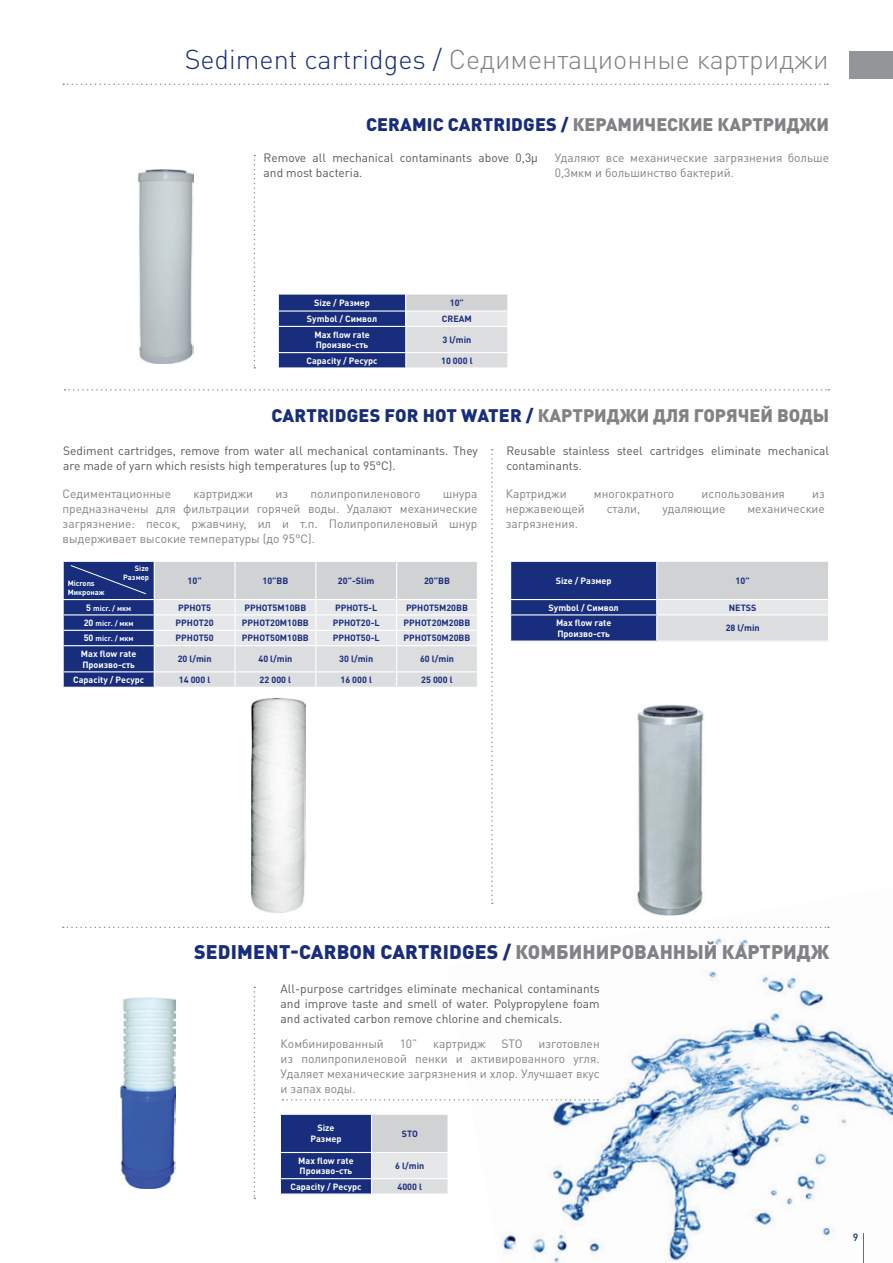
<style>
.page{position:relative;width:893px;height:1263px;background:#fff}
.page>*{position:absolute;margin:0;border:0;box-sizing:border-box;transform-origin:0 0}
.t1{font:300 27px "DIN Pro";color:#808285}
.t2{font:900 19.5px "DIN Pro";letter-spacing:.01em;color:#182d7c}
.t3{font:900 19.5px "DIN Pro";color:#808285}
.t4{font:900 18px "DIN Pro";color:#808285}
.t5{font:900 18px "DIN Pro";letter-spacing:.01em;color:#182d7c}
.t6{font:12px/15px "DIN Pro";color:#808285;text-align:justify}
.t7{font:12px/15px "DIN Pro";color:#57585a}
.t8{font:500 10.5px "DIN Pro";color:#182d7c}
.t9{font:700 9px "DIN Pro";color:#182d7c}
.t10{font:700 9px/10.8px "DIN Pro";color:#fff}
.t11{font:700 7.5px/9px "DIN Pro";color:#fff}
.s1{color:#182d7c}
.s2{font-size:9px}
</style>
<div class="page">
<img style="left:449px;top:902px;width:444px;height:361px">
<svg style="left:65px;top:389px;width:764px;height:2px"></svg>
<svg style="left:63px;top:926px;width:766px;height:2px"></svg>
<svg style="left:491px;top:449px;width:2px;height:455px"></svg>
<svg style="left:63px;top:561px;width:414px;height:126px;background:#b6bbcd"></svg>
<svg style="left:254px;top:155px;width:1px;height:214px"></svg>
<svg style="left:278px;top:294px;width:230px;height:73px;background:#7883ad"></svg>
<div style="left:657px;top:561px;width:172px;height:38px;background:#d1d2d4"></div>
<div style="left:657px;top:599px;width:172px;height:16px;background:#e6e7e9"></div>
<div style="left:657px;top:615px;width:172px;height:26px;background:#dcdddf"></div>
<hr style="left:657px;top:561px;width:172px;height:1px;background:#fff">
<hr style="left:828px;top:562px;width:1px;height:37px;background:#fff">
<hr style="left:657px;top:599px;width:172px;height:1px;background:#fff">
<hr style="left:657px;top:614px;width:172px;height:1px;background:#fff">
<svg style="left:510px;top:561px;width:147px;height:79px;background:#243882"></svg>
<svg style="left:828px;top:600px;width:1px;height:40px"></svg>
<hr style="left:657px;top:640px;width:172px;height:2px;background:#fff">
<div style="left:371px;top:1114px;width:77px;height:38px;background:#d1d2d4"></div>
<div style="left:371px;top:1152px;width:77px;height:27px;background:#e6e7e9"></div>
<div style="left:371px;top:1179px;width:77px;height:15px;background:#dcdddf"></div>
<hr style="left:371px;top:1114px;width:78px;height:1px;background:#fff">
<hr style="left:447px;top:1115px;width:2px;height:37px;background:#fff">
<hr style="left:371px;top:1152px;width:78px;height:1px;background:#fff">
<hr style="left:447px;top:1153px;width:2px;height:25px;background:#fff">
<hr style="left:371px;top:1178px;width:78px;height:1px;background:#fff">
<svg style="left:280px;top:1114px;width:92px;height:79px;background:#253983"></svg>
<svg style="left:447px;top:1179px;width:1px;height:14px"></svg>
<hr style="left:371px;top:1193px;width:78px;height:1px;background:#fff">
<img style="left:139px;top:169px;width:55px;height:195px">
<img style="left:251px;top:698px;width:54px;height:214px">
<img style="left:634px;top:704px;width:72px;height:211px">
<img style="left:120px;top:997px;width:56px;height:191px">
<svg style="left:254px;top:986px;width:1px;height:213px"></svg>
<svg style="left:282px;top:1099px;width:316px;height:1px"></svg>
<div style="left:850px;top:51px;width:43px;height:28px;background:#939598"></div>
<svg style="left:63px;top:84px;width:765px;height:1px"></svg>
<hr style="left:863px;top:1233px;width:1px;height:30px;background:#6c6d70">
<p class="t1" style="left:185px;top:41px;width:645px"><span class="s1">Sediment cartridges /</span> Седиментационные картриджи</p>
<p class="t5" style="left:366px;top:112px;width:58px">CERAMIC</p>
<p class="t5" style="left:448px;top:112px;width:34px">CARTRI</p>
<p class="t5" style="left:511px;top:112px;width:24px">DGES</p>
<p class="t4" style="left:561px;top:112px;width:270px"><span class="s1">/</span> КЕРАМИЧЕСКИЕ КАРТРИДЖИ</p>
<p class="t7" style="left:264px;top:150px;width:276px">Remove all mechanical contaminants above 0,3µ and most bacteria.</p>
<p class="t6" style="left:555px;top:150px;width:276px">Удаляют все механические загрязнения больше<br>0,3мкм и большинство бактерий.</p>
<p class="t10" style="left:314px;top:297px;width:57px">Size / Размер</p>
<p class="t9" style="left:450px;top:297px;width:16px">10”</p>
<p class="t10" style="left:307px;top:313px;width:72px">Symbol / Символ</p>
<p class="t9" style="left:442px;top:313px;width:31px">CREAM</p>
<p class="t10" style="left:314px;top:328px;width:57px">Max flow rate<br>Произво-сть</p>
<p class="t9" style="left:442px;top:334px;width:31px">3 l/min</p>
<p class="t10" style="left:307px;top:355px;width:73px">Capacity / Ресурс</p>
<p class="t9" style="left:441px;top:354px;width:33px">10 000 l</p>
<p class="t5" style="left:272px;top:403px;width:34px">CARTRI</p>
<p class="t5" style="left:335px;top:403px;width:24px">DGES</p>
<p class="t5" style="left:385px;top:403px;width:12px">FOR</p>
<p class="t5" style="left:423px;top:403px;width:12px">HOT</p>
<p class="t5" style="left:461px;top:403px;width:39px">WATER</p>
<p class="t4" style="left:526px;top:403px;width:305px"><span class="s1">/</span> КАРТРИДЖИ ДЛЯ ГОРЯЧЕЙ ВОДЫ</p>
<p class="t7" style="left:63px;top:443px;width:416px">Sediment cartridges, remove from water all mechanical contaminants. They are made of yarn which resists high temperatures (up to 95°C).</p>
<p class="t7" style="left:506px;top:443px;width:324px">Reusable stainless steel cartridges eliminate mechanical contaminants.</p>
<p class="t6" style="left:63px;top:485px;width:110px">Седиментационные</p>
<p class="t6" style="left:194px;top:485px;width:61px">картриджи</p>
<p class="t6" style="left:275px;top:485px;width:14px">из</p>
<p class="t6" style="left:311px;top:485px;width:111px">полипропиленового</p>
<p class="t6" style="left:63px;top:485px;width:416px;text-indent:380px">шнура предназначены для фильтрации горячей воды. Удалают механические загрязнение: песок, ржавчину, ил и т.п. Полипропиленовый шнур выдерживает высокие температуры (до 95°C).</p>
<p class="t6" style="left:506px;top:485px;width:62px">Картриджи</p>
<p class="t6" style="left:594px;top:485px;width:82px">многократного</p>
<p class="t6" style="left:702px;top:485px;width:85px">использования</p>
<p class="t6" style="left:812px;top:485px;width:14px">из</p>
<p class="t6" style="left:506px;top:500px;width:80px">нержавеющей</p>
<p class="t6" style="left:607px;top:500px;width:35px">стали,</p>
<p class="t6" style="left:662px;top:500px;width:65px">удаляющие</p>
<p class="t6" style="left:747px;top:500px;width:79px">механические</p>
<p class="t6" style="left:506px;top:515px;width:74px">загрязнения.</p>
<p class="t11" style="left:68px;top:578px;width:38px">Microns<br>Микронаж</p>
<p class="t11" style="left:123px;top:564px;width:27px;text-align:right">Size<br>Размер</p>
<p class="t9" style="left:188px;top:574px;width:16px">10”</p>
<p class="t9" style="left:262px;top:574px;width:27px">10”BB</p>
<p class="t9" style="left:338px;top:574px;width:38px">20”-Slim</p>
<p class="t9" style="left:424px;top:574px;width:27px">20”BB</p>
<p class="t11" style="left:86px;top:603px;width:46px"><span class="s2">5</span> micr. / мкм</p>
<p class="t9" style="left:178px;top:601px;width:35px">PPHOT5</p>
<p class="t9" style="left:244px;top:601px;width:64px">PPHOT5M10BB</p>
<p class="t9" style="left:335px;top:601px;width:44px">PPHOT5-L</p>
<p class="t9" style="left:406px;top:601px;width:64px">PPHOT5M20BB</p>
<p class="t11" style="left:84px;top:618px;width:51px"><span class="s2">20</span> micr. / мкм</p>
<p class="t9" style="left:176px;top:617px;width:39px">PPHOT20</p>
<p class="t9" style="left:242px;top:617px;width:68px">PPHOT20M10BB</p>
<p class="t9" style="left:333px;top:617px;width:49px">PPHOT20-L</p>
<p class="t9" style="left:404px;top:617px;width:68px">PPHOT20M20BB</p>
<p class="t11" style="left:84px;top:634px;width:51px"><span class="s2">50</span> micr. / мкм</p>
<p class="t9" style="left:176px;top:632px;width:39px">PPHOT50</p>
<p class="t9" style="left:242px;top:632px;width:68px">PPHOT50M10BB</p>
<p class="t9" style="left:333px;top:632px;width:49px">PPHOT50-L</p>
<p class="t9" style="left:404px;top:632px;width:68px">PPHOT50M20BB</p>
<p class="t10" style="left:81px;top:648px;width:57px">Max flow rate<br>Произво-сть</p>
<p class="t9" style="left:178px;top:653px;width:35px">20 l/min</p>
<p class="t9" style="left:258px;top:653px;width:35px">40 l/min</p>
<p class="t9" style="left:339px;top:653px;width:35px">30 l/min</p>
<p class="t9" style="left:420px;top:653px;width:35px">60 l/min</p>
<p class="t10" style="left:73px;top:674px;width:73px">Capacity / Ресурс</p>
<p class="t9" style="left:179px;top:674px;width:33px">14 000 l</p>
<p class="t9" style="left:260px;top:674px;width:33px">22 000 l</p>
<p class="t9" style="left:340px;top:674px;width:33px">16 000 l</p>
<p class="t9" style="left:421px;top:674px;width:33px">25 000 l</p>
<p class="t10" style="left:556px;top:575px;width:57px">Size / Размер</p>
<p class="t9" style="left:736px;top:574px;width:16px">10”</p>
<p class="t10" style="left:549px;top:602px;width:72px">Symbol / Символ</p>
<p class="t9" style="left:729px;top:601px;width:29px">NETSS</p>
<p class="t10" style="left:556px;top:617px;width:57px">Max flow rate<br>Произво-сть</p>
<p class="t9" style="left:726px;top:622px;width:35px">28 l/min</p>
<p class="t2" style="left:194px;top:939px;width:50px">SEDIMENT</p>
<p class="t2" style="left:291px;top:939px;width:47px">-CARBON</p>
<p class="t2" style="left:380px;top:939px;width:37px">CARTRI</p>
<p class="t2" style="left:449px;top:939px;width:26px">DGES</p>
<p class="t3" style="left:503px;top:939px;width:328px"><span class="s1">/</span> КОМБИНИРОВАННЫЙ КАРТРИДЖ</p>
<p class="t7" style="left:281px;top:981px;width:321px;text-align:justify">All-purpose cartridges eliminate mechanical contaminants and improve taste and smell of water. Polypropylene foam and activated carbon remove chlorine and chemicals.</p>
<p class="t6" style="left:281px;top:1036px;width:105px">Комбинированный</p>
<p class="t6" style="left:400px;top:1036px;width:19px">10”</p>
<p class="t6" style="left:433px;top:1036px;width:54px">картридж</p>
<p class="t6" style="left:501px;top:1036px;width:23px">STO</p>
<p class="t6" style="left:281px;top:1036px;width:321px;text-indent:258px">изготовлен из полипропиленовой пенки и активированного угля.<br>Удаляет механические загрязнения и хлор. Улучшает вкус и запах воды.</p>
<p class="t10" style="left:310px;top:1122px;width:32px;text-align:center">Size<br>Размер</p>
<p class="t9" style="left:402px;top:1127px;width:18px">STO</p>
<p class="t10" style="left:298px;top:1154px;width:57px">Max flow rate<br>Произво-сть</p>
<p class="t9" style="left:395px;top:1160px;width:31px">6 l/min</p>
<p class="t10" style="left:290px;top:1181px;width:73px">Capacity / Ресурс</p>
<p class="t9" style="left:397px;top:1180px;width:26px">4000 l</p>
<p class="t8" style="left:853px;top:1230px;width:7px">9</p>
</div>
